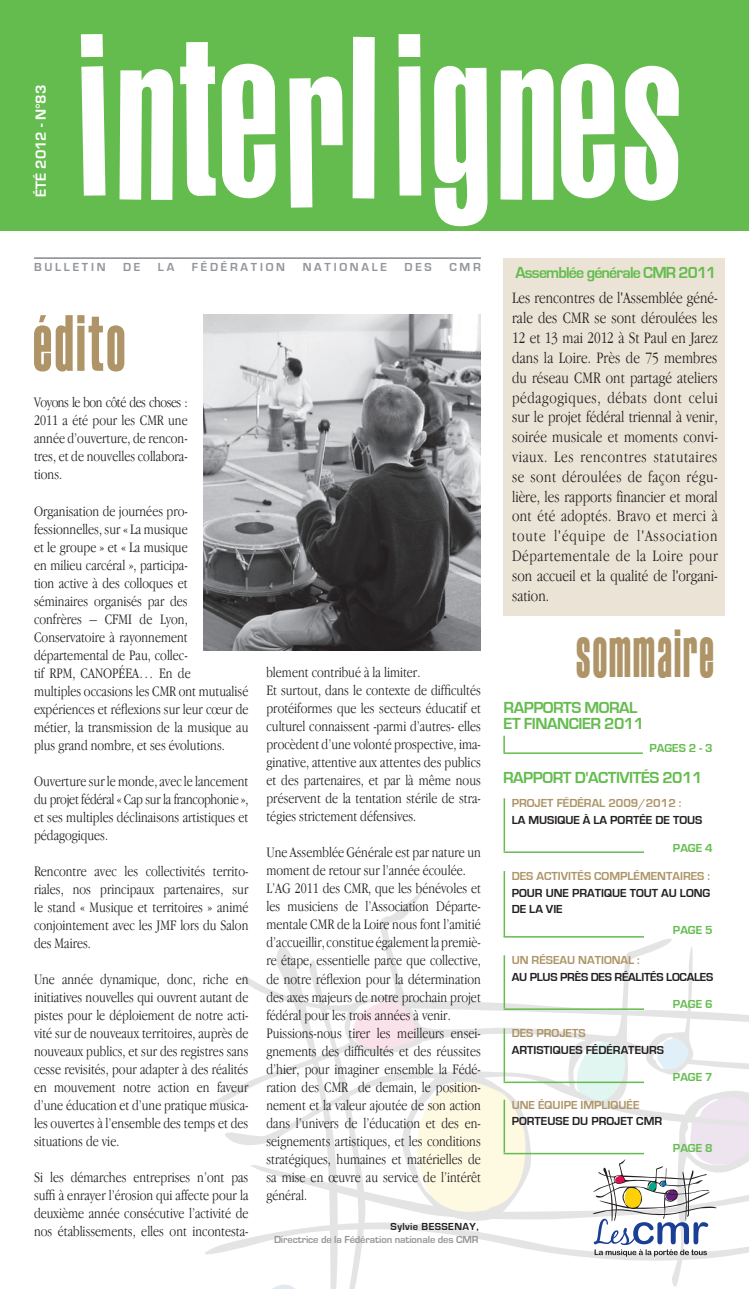
<style>
.page{position:relative;width:749px;height:1289px;background:#fff}
.page>*{position:absolute;margin:0;border:0;box-sizing:border-box;transform-origin:0 0}
.t1{font:79.5px "Haettenschweiler";letter-spacing:.06em;color:#ae9466;scale:.65 1}
.t2{font:69px "Haettenschweiler";letter-spacing:.06em;color:#ae9466;scale:.58 1}
.t3{font:16.5px/19.8px "Garamond Narrow";color:#231f20;text-align:justify}
.t4{font:700 16.5px "Eurostile";letter-spacing:-.05em;color:#64bc4e}
.t5{font:15px/18px "Garamond Narrow";color:#231f20;text-align:justify}
.t6{font:700 15px "Eurostile";color:#fff}
.t7{font:700 12px "Eurostile";color:#231f20}
.t8{font:700 12px "Eurostile";color:#ae9466}
.t9{font:700 12px "Eurostile";letter-spacing:.225em;color:#939598}
.t10{font:700 12px "Eurostile";color:#64bc4e}
.t11{font:700 10.5px "Eurostile";letter-spacing:-.01em;color:#95979a}
.t12{font:700 10.5px "Eurostile";letter-spacing:.04em;color:#231f20}
</style>
<div class="page">
<div style="left:0;top:0;width:748px;height:230px;background:#64bc4e"></div>
<svg style="left:205px;top:893px;width:543px;height:395px"></svg>
<svg style="left:346px;top:999px;width:74px;height:52px"></svg>
<svg style="left:407px;top:1080px;width:120px;height:132px"></svg>
<hr style="left:34px;top:257px;width:446px;height:2px;background:#86888f">
<svg style="left:573px;top:1035px;width:175px;height:253px"></svg>
<hr style="left:503px;top:752px;width:139px;height:2px;background:#64bc4e">
<svg style="left:503px;top:735px;width:1px;height:17px"></svg>
<hr style="left:503px;top:851px;width:140px;height:2px;background:#64bc4e">
<hr style="left:503px;top:798px;width:2px;height:53px;background:#64bc4e">
<svg style="left:81px;top:34px;width:24px;height:162px"></svg>
<svg style="left:119px;top:69px;width:54px;height:131px"></svg>
<svg style="left:180px;top:42px;width:36px;height:154px"></svg>
<svg style="left:222px;top:63px;width:53px;height:135px"></svg>
<svg style="left:289px;top:76px;width:53px;height:132px"></svg>
<div style="left:352px;top:37px;width:22px;height:161px;background:#fff"></div>
<svg style="left:398px;top:34px;width:23px;height:161px"></svg>
<svg style="left:434px;top:65px;width:53px;height:162px"></svg>
<svg style="left:500px;top:69px;width:53px;height:131px"></svg>
<svg style="left:560px;top:63px;width:54px;height:135px"></svg>
<svg style="left:624px;top:66px;width:54px;height:135px"></svg>
<div style="left:503px;top:258px;width:221px;height:357px;background:#ebe4d6"></div>
<hr style="left:503px;top:936px;width:140px;height:1px;background:#64bc4e">
<hr style="left:503px;top:871px;width:2px;height:66px;background:#64bc4e">
<hr style="left:503px;top:1008px;width:140px;height:1px;background:#64bc4e">
<hr style="left:503px;top:955px;width:2px;height:53px;background:#64bc4e">
<hr style="left:503px;top:1081px;width:140px;height:2px;background:#64bc4e">
<hr style="left:503px;top:1028px;width:2px;height:53px;background:#64bc4e">
<hr style="left:503px;top:1152px;width:140px;height:2px;background:#64bc4e">
<hr style="left:503px;top:1099px;width:2px;height:53px;background:#64bc4e">
<img style="left:203px;top:315px;width:277px;height:336px">
<p class="t6" style="left:33px;top:197px;width:113px;rotate:-90deg">ÉTÉ 2012 - N°83</p>
<p class="t9" style="left:34px;top:260px;width:73px">BULLETIN</p>
<p class="t9" style="left:123px;top:260px;width:19px">DE</p>
<p class="t9" style="left:158px;top:260px;width:18px">LA</p>
<p class="t9" style="left:192px;top:260px;width:95px">FÉDÉRATION</p>
<p class="t9" style="left:302px;top:260px;width:86px">NATIONALE</p>
<p class="t9" style="left:404px;top:260px;width:29px">DES</p>
<p class="t9" style="left:449px;top:260px;width:33px">CMR</p>
<h1 class="t1" style="left:33px;top:298px;width:142px">édito</h1>
<p class="t5" style="left:34px;top:393px;width:155px">Voyons le bon côté des choses :<br>2011 a été pour les CMR une année d’ouverture, de rencon&shy;tres, et de nouvelles collabora&shy;tions.</p>
<p class="t5" style="left:34px;top:501px;width:216px;text-align:left">Organisation de journées pro&shy;fessionnelles, sur « La musique<br>et le groupe » et « La musique<br>en milieu carcéral », participa-<br>tion active à des colloques et<br>séminaires organisés par des<br>confrères – CFMI de Lyon,<br>Conservatoire à rayonnement départemental de Pau, collec-<br>tif RPM, CANOPÉEA… En de<br>multiples occasions les CMR ont mutualisé expériences et réflexions sur leur cœur de métier, la transmission de la musique au plus grand nombre, et ses évolutions.</p>
<p class="t5" style="left:34px;top:771px;width:216px">Ouverture sur le monde, avec le lancement du projet fédéral « Cap sur la francophonie », et ses multiples déclinaisons artistiques et pédagogiques.</p>
<p class="t5" style="left:34px;top:861px;width:216px">Rencontre avec les collectivités territo&shy;riales, nos principaux partenaires, sur le stand « Musique et territoires » animé conjointement avec les JMF lors du Salon des Maires.</p>
<p class="t5" style="left:34px;top:969px;width:216px">Une année dynamique, donc, riche en initiatives nouvelles qui ouvrent autant de pistes pour le déploiement de notre acti&shy;vité sur de nouveaux territoires, auprès de nouveaux publics, et sur des registres sans cesse revisités, pour adapter à des réalités en mouvement notre action en faveur d’une éducation et d’une pratique musica&shy;les ouvertes à l’ensemble des temps et des situations de vie.</p>
<p class="t5" style="left:34px;top:1167px;width:216px">Si les démarches entreprises n’ont pas suffi à enrayer l’érosion qui affecte pour la deuxième année consécutive l’activité de nos établissements, elles ont incontesta-</p>
<p class="t5" style="left:266px;top:663px;width:216px;text-align:left">blement contribué à la limiter.<br>Et surtout, dans le contexte de difficultés protéiformes que les secteurs éducatif et culturel connaissent -parmi d’autres- elles procèdent d’une volonté prospective, ima&shy;ginative, attentive aux attentes des publics et des partenaires, et par là même nous préservent de la tentation stérile de stra&shy;tégies strictement défensives.</p>
<p class="t5" style="left:266px;top:843px;width:216px;text-align:left">Une Assemblée Générale est par nature un moment de retour sur l’année écoulée.<br>L’AG 2011 des CMR, que les bénévoles et les musiciens de l’Association Départe&shy;mentale CMR de la Loire nous font l’amitié d’accueillir, constitue également la premiè&shy;re étape, essentielle parce que collective, de notre réflexion pour la détermination des axes majeurs de notre prochain projet fédéral pour les trois années à venir.<br>Puissions-nous tirer les meilleurs ensei&shy;gnements des difficultés et des réussites d’hier, pour imaginer ensemble la Fédé&shy;ration des CMR de demain, le position&shy;nement et la valeur ajoutée de son action dans l’univers de l’éducation et des en&shy;seignements artistiques, et les conditions stratégiques, humaines et matérielles de sa mise en œuvre au service de l’intérêt général.</p>
<p class="t12" style="left:390px;top:1220px;width:90px">SYLVIE BESSENAY,</p>
<p class="t11" style="left:274px;top:1234px;width:206px">DIRECTRICE DE LA FÉDÉRATION NATIONALE DES CMR</p>
<p class="t4" style="left:515px;top:263px;width:202px">ASSEMBLÉE GÉNÉRALE CMR 2011</p>
<p class="t3" style="left:512px;top:288px;width:207px">Les rencontres de l'Assemblée géné&shy;rale des CMR se sont déroulées les 12 et 13 mai 2012 à St Paul en Jarez dans la Loire. Près de 75 membres du réseau CMR ont partagé ateliers pédagogiques, débats dont celui sur le projet fédéral triennal à venir, soirée musicale et moments convi&shy;viaux. Les rencontres statutaires se sont déroulées de façon régu&shy;lière, les rapports financier et moral ont été adoptés. Bravo et merci à toute l'équipe de l'Association Départementale de la Loire pour son accueil et la qualité de l'organi&shy;sation.</p>
<h2 class="t2" style="left:576px;top:613px;width:238px">sommaire</h2>
<p class="t4" style="left:503px;top:698px;width:21px">RAPPORTS</p>
<p class="t4" style="left:584px;top:698px;width:12px">MORAL</p>
<p class="t4" style="left:503px;top:715px;width:30px">ET FINANCIER</p>
<p class="t4" style="left:604px;top:715px;width:41px">2011</p>
<p class="t10" style="left:649px;top:742px;width:65px">PAGES 2 - 3</p>
<p class="t4" style="left:503px;top:768px;width:21px">RAPPORT</p>
<p class="t4" style="left:574px;top:768px;width:23px">D'ACTI</p>
<p class="t4" style="left:619px;top:768px;width:18px">VITÉS</p>
<p class="t4" style="left:662px;top:768px;width:41px">2011</p>
<p class="t8" style="left:511px;top:796px;width:60px">PROJET FÉDÉRAL</p>
<p class="t8" style="left:608px;top:796px;width:75px">2009/2012 :</p>
<p class="t7" style="left:511px;top:813px;width:25px">LA MUSI</p>
<p class="t7" style="left:557px;top:813px;width:61px">QUE À LA PORTÉE</p>
<p class="t7" style="left:655px;top:813px;width:33px">DE TOUS</p>
<p class="t10" style="left:672px;top:841px;width:41px">PAGE 4</p>
<p class="t8" style="left:511px;top:869px;width:32px">DES ACTI</p>
<p class="t8" style="left:560px;top:869px;width:14px">VITÉS</p>
<p class="t8" style="left:594px;top:869px;width:9px">COMPLÉMENTAIRES</p>
<p class="t8" style="left:707px;top:869px;width:4px">:</p>
<p class="t7" style="left:511px;top:886px;width:16px">POUR</p>
<p class="t7" style="left:545px;top:886px;width:9px">UNE</p>
<p class="t7" style="left:572px;top:886px;width:8px">PRATI</p>
<p class="t7" style="left:604px;top:886px;width:34px">QUE TOUT</p>
<p class="t7" style="left:661px;top:886px;width:28px">AU LONG</p>
<p class="t7" style="left:511px;top:902px;width:47px">DE LA VIE</p>
<p class="t10" style="left:672px;top:923px;width:41px">PAGE 5</p>
<p class="t8" style="left:511px;top:953px;width:28px">UN RÉSEAU</p>
<p class="t8" style="left:578px;top:953px;width:8px">NATIONAL</p>
<p class="t8" style="left:637px;top:953px;width:4px">:</p>
<p class="t7" style="left:511px;top:970px;width:26px">AU PLUS</p>
<p class="t7" style="left:560px;top:970px;width:39px">PRÈSDES</p>
<p class="t7" style="left:614px;top:970px;width:8px">RÉALITÉS</p>
<p class="t7" style="left:666px;top:970px;width:8px">LOCALES</p>
<p class="t10" style="left:672px;top:997px;width:41px">PAGE 6</p>
<p class="t8" style="left:511px;top:1026px;width:33px">DES PROJETS</p>
<p class="t7" style="left:511px;top:1043px;width:7px">ARTISTI</p>
<p class="t7" style="left:552px;top:1043px;width:16px">QUES</p>
<p class="t7" style="left:585px;top:1043px;width:15px">FÉDÉRATEURS</p>
<p class="t10" style="left:672px;top:1070px;width:41px">PAGE 7</p>
<p class="t8" style="left:511px;top:1098px;width:48px">UNE ÉQUIPE</p>
<p class="t8" style="left:580px;top:1098px;width:7px">IMPLI</p>
<p class="t8" style="left:610px;top:1098px;width:16px">QUÉE</p>
<p class="t7" style="left:511px;top:1114px;width:9px">PORTEUSE</p>
<p class="t7" style="left:572px;top:1114px;width:35px">DU PROJET</p>
<p class="t7" style="left:636px;top:1114px;width:27px">CMR</p>
<p class="t10" style="left:672px;top:1141px;width:41px">PAGE 8</p>
</div>
